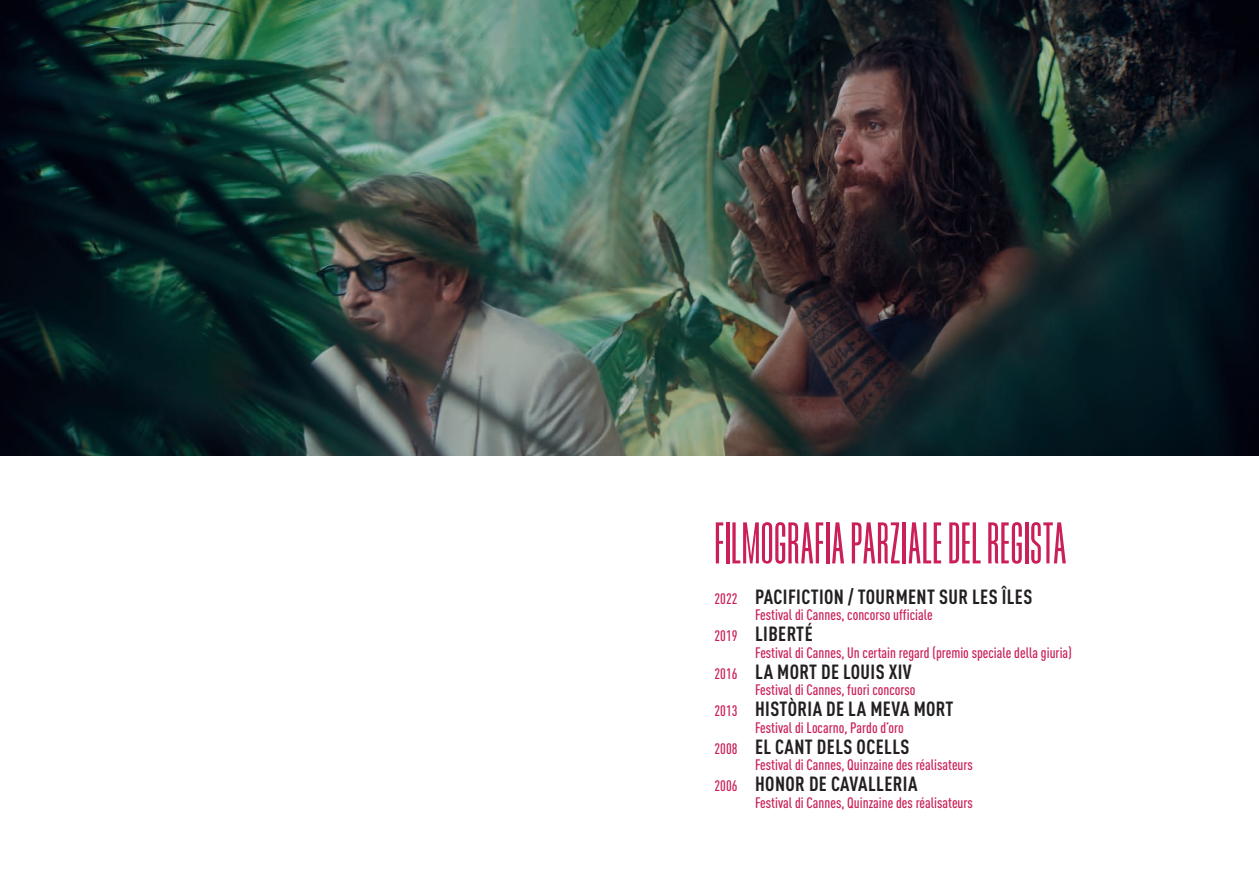
<style>
.page{position:relative;width:1259px;height:893px;background:#fff}
.page>*{position:absolute;margin:0;border:0;box-sizing:border-box;transform-origin:0 0}
.t1{font:61.5px "Bee Three";letter-spacing:.01em;color:#ca2057}
.t2{font:700 condensed 20.25px "DIN Pro";letter-spacing:.02em;color:#231f20}
.t3{font:500 condensed 15px "DIN Pro";color:#ca2057}
.s1{font-weight:500;font-size:15px;color:#ca2057}
</style>
<div class="page">
<img style="left:0;top:0;width:1259px;height:455px">
<h1 class="t1" style="left:714px;top:510px;width:353px">FILMOGRAFIA PARZIALE DEL REGISTA</h1>
<h2 class="t2" style="left:714px;top:581px;width:319px"><span class="s1">2022</span> PACIFICTION / TOURMENT SUR LES ÎLES</h2>
<p class="t3" style="left:755px;top:604px;width:179px">Festival di Cannes, concorso ufficiale</p>
<h2 class="t2" style="left:714px;top:619px;width:100px"><span class="s1">2019</span> LIBERTÉ</h2>
<p class="t3" style="left:755px;top:641px;width:318px">Festival di Cannes, Un certain regard (premio speciale della giuria)</p>
<h2 class="t2" style="left:714px;top:656px;width:199px"><span class="s1">2016</span> LA MORT DE LOUIS XIV</h2>
<p class="t3" style="left:755px;top:679px;width:162px">Festival di Cannes, fuori concorso</p>
<h2 class="t2" style="left:714px;top:694px;width:240px"><span class="s1">2013</span> HISTÒRIA DE LA MEVA MORT</h2>
<p class="t3" style="left:755px;top:716px;width:150px">Festival di Locarno, Pardo d’oro</p>
<h2 class="t2" style="left:714px;top:731px;width:196px"><span class="s1">2008</span> EL CANT DELS OCELLS</h2>
<p class="t3" style="left:755px;top:754px;width:219px">Festival di Cannes, Quinzaine des réalisateurs</p>
<h2 class="t2" style="left:714px;top:769px;width:204px"><span class="s1">2006</span> HONOR DE CAVALLERIA</h2>
<p class="t3" style="left:755px;top:791px;width:219px">Festival di Cannes, Quinzaine des réalisateurs</p>
</div>
